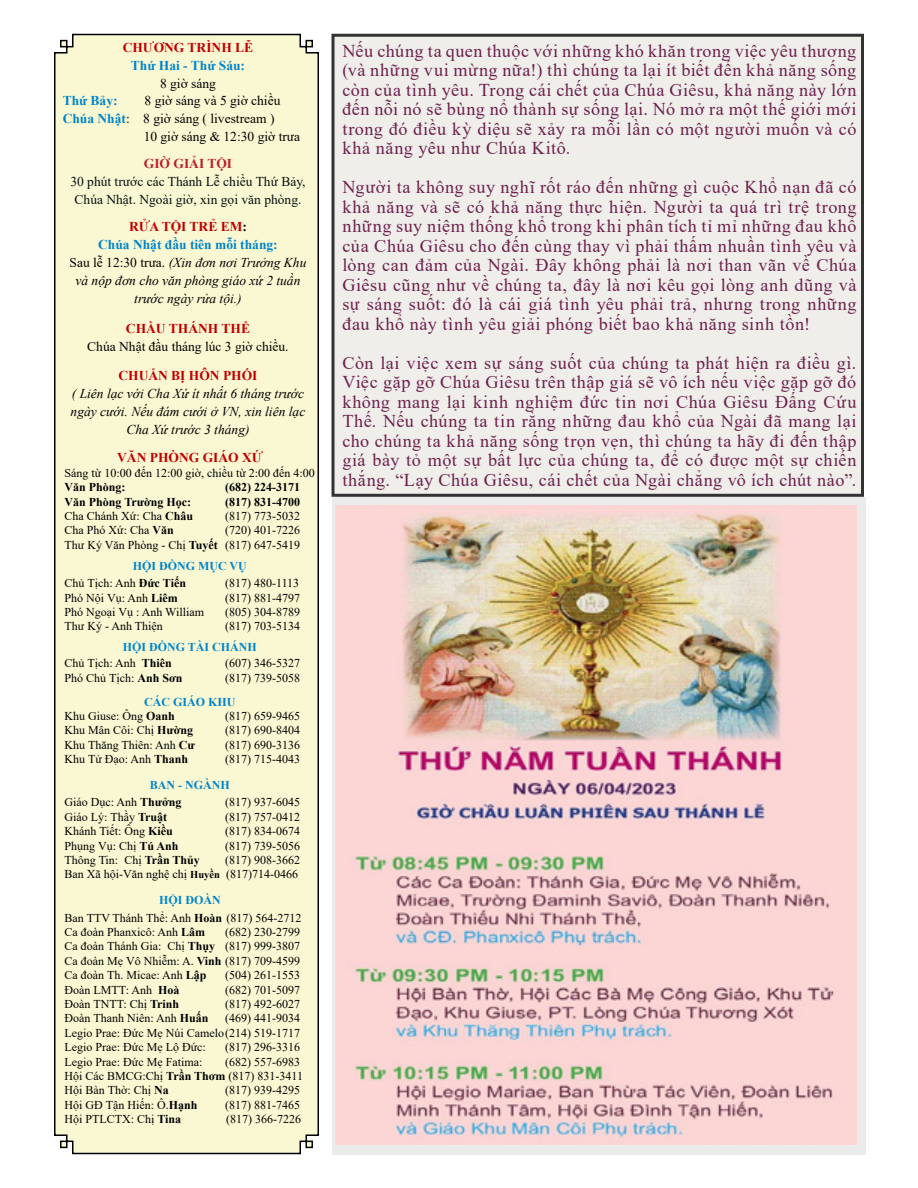
<style>
.page{position:relative;width:918px;height:1188px;background:#fff}
.page>*{position:absolute;margin:0;border:0;box-sizing:border-box;transform-origin:0 0}
.t1{font:18px/19.5px "Times New Roman";letter-spacing:.025em;color:#6d214b;text-align:justify}
.t2{font:italic 13.5px/18px "Times New Roman";color:#000;text-align:center}
.t3{font:13.5px "Times New Roman";color:#000}
.t4{font:13.5px/18px "Times New Roman";color:#071011;text-align:center}
.t5{font:700 13.5px "Times New Roman";color:#c00000}
.t6{font:700 13.5px "Times New Roman";color:#0084c9}
.t7{font:700 13.5px "Times New Roman";color:#bc2026}
.t8{font:12px/14.4px "Times New Roman";color:#000}
.t9{font:700 12px/17.4px "Times New Roman";color:#0084c9}
.t10{font:700 12px "Times New Roman";color:#000}
.s1{font-weight:700;color:#0084c9}
.s2{font-weight:700;font-style:normal;color:#c00000}
.s3{font-weight:700;font-style:normal}
.s4{font-weight:700;font-style:normal;color:#0084c9}
.s5{font-style:normal}
.s6{font-weight:700}
.s7{font-weight:400;color:#000}
.s8{color:#000}
.s9{font-weight:700;font-size:10.5px}
</style>
<div class="page">
<div style="left:54px;top:33px;width:265px;height:1122px;background:#faf8d3"></div>
<div style="left:332px;top:34px;width:532px;height:463px;background:#efeeeb;border:3px solid #333"></div>
<div style="left:332px;top:497px;width:533px;height:657px;background:#ecebec"></div>
<img style="left:335px;top:506px;width:522px;height:638px">
<p class="t5" style="left:123px;top:37px;width:132px">CHƯƠNG TRÌNH LỄ</p>
<p class="t6" style="left:131px;top:55px;width:116px">Thứ Hai - Thứ Sáu:</p>
<p class="t3" style="left:160px;top:73px;width:57px">8 giờ sáng</p>
<p class="t6" style="left:63px;top:91px;width:56px">Thứ Bảy:</p>
<p class="t3" style="left:145px;top:91px;width:137px">8 giờ sáng và 5 giờ chiều</p>
<p class="t3" style="left:63px;top:109px;width:213px"><span class="s1">Chúa Nhật</span>: 8 giờ sáng ( livestream )</p>
<p class="t3" style="left:144px;top:127px;width:158px">10 giờ sáng &amp; 12:30 giờ trưa</p>
<p class="t7" style="left:144px;top:154px;width:90px">GIỜ GIẢI TỘI</p>
<p class="t4" style="left:70px;top:173px;width:237px">30 phút trước các Thánh Lễ chiều Thứ Bảy,<br>Chúa Nhật. Ngoài giờ, xin gọi văn phòng.</p>
<p class="t2" style="left:70px;top:218px;width:238px"><span class="s2">RỬA TỘI TRẺ EM</span><span class="s3">:<br></span><span class="s4">Chúa Nhật đầu tiên mỗi tháng:<br></span><span class="s5">Sau lễ 12:30 trưa.</span> (Xin đơn nơi Trưởng Khu và nộp đơn cho văn phòng giáo xứ 2 tuần trước ngày rửa tội.)</p>
<p class="t5" style="left:126px;top:319px;width:126px">CHẦU THÁNH THỂ</p>
<p class="t3" style="left:87px;top:337px;width:203px">Chúa Nhật đầu tháng lúc 3 giờ chiều.</p>
<p class="t5" style="left:118px;top:366px;width:141px">CHUẨN BỊ HÔN PHỐI</p>
<p class="t2" style="left:71px;top:384px;width:236px">( Liên lạc với Cha Xứ ít nhất 6 tháng trước ngày cưới. Nếu đám cưới ở VN, xin liên lạc<br>Cha Xứ trước 3 tháng)</p>
<p class="t5" style="left:117px;top:448px;width:147px">VĂN PHÒNG GIÁO XỨ</p>
<p class="t8" style="left:65px;top:465px;width:252px">Sáng từ 10:00 đến 12:00 giờ, chiều từ 2:00 đến 4:00</p>
<p class="t10" style="left:65px;top:478px;width:63px">Văn Phòng:</p>
<p class="t10" style="left:225px;top:478px;width:76px">(682) 224-3171</p>
<p class="t10" style="left:65px;top:493px;width:128px">Văn Phòng Trường Học:</p>
<p class="t10" style="left:225px;top:493px;width:76px">(817) 831-4700</p>
<p class="t8" style="left:65px;top:508px;width:130px">Cha Chánh Xứ: Cha <span class="s6">Châu</span></p>
<p class="t8" style="left:225px;top:508px;width:76px">(817) 773-5032</p>
<p class="t8" style="left:65px;top:523px;width:111px">Cha Phó Xứ: Cha <span class="s6">Văn</span></p>
<p class="t8" style="left:65px;top:523px;width:237px;text-align:right">(720) 401-7226<br>Thư Ký Văn Phòng - Chị <span class="s6">Tuyết</span> (817) 647-5419</p>
<p class="t9" style="left:65px;top:557px;width:184px;text-indent:68px">HỘI ĐỒNG MỤC VỤ<br><span class="s7">Chủ Tịch: Anh</span> <span class="s8">Đức Tiến</span></p>
<p class="t8" style="left:225px;top:576px;width:76px">(817) 480-1113</p>
<p class="t8" style="left:65px;top:590px;width:115px">Phó Nội Vụ: Anh <span class="s6">Liêm</span></p>
<p class="t8" style="left:225px;top:590px;width:76px">(817) 881-4797</p>
<p class="t8" style="left:65px;top:604px;width:141px">Phó Ngoại Vụ : Anh William</p>
<p class="t8" style="left:225px;top:604px;width:76px">(805) 304-8789</p>
<p class="t8" style="left:65px;top:619px;width:100px">Thư Ký - Anh Thiện</p>
<p class="t8" style="left:225px;top:619px;width:76px">(817) 703-5134</p>
<p class="t9" style="left:65px;top:639px;width:194px;line-height:15.9px;text-indent:58px">HỘI ĐỒNG TÀI CHÁNH<br><span class="s7">Chủ Tịch: Anh</span> <span class="s8">Thiên</span></p>
<p class="t8" style="left:225px;top:656px;width:76px">(607) 346-5327</p>
<p class="t8" style="left:65px;top:670px;width:119px">Phó Chủ Tịch: <span class="s6">Anh Sơn</span></p>
<p class="t8" style="left:225px;top:670px;width:76px">(817) 739-5058</p>
<p class="t8" style="left:65px;top:694px;width:172px;text-indent:80px"><span class="s1">CÁC GIÁO KHU<br></span>Khu Giuse: Ông <span class="s6">Oanh</span></p>
<p class="t8" style="left:225px;top:708px;width:76px">(817) 659-9465</p>
<p class="t8" style="left:65px;top:723px;width:130px">Khu Mân Côi: Chị <span class="s6">Hường</span></p>
<p class="t8" style="left:225px;top:723px;width:76px">(817) 690-8404</p>
<p class="t8" style="left:65px;top:737px;width:132px">Khu Thăng Thiên: Anh <span class="s6">Cư</span></p>
<p class="t8" style="left:225px;top:737px;width:76px">(817) 690-3136</p>
<p class="t8" style="left:65px;top:752px;width:125px">Khu Tử Đạo: Anh <span class="s6">Thanh</span></p>
<p class="t8" style="left:225px;top:752px;width:76px">(817) 715-4043</p>
<p class="t8" style="left:65px;top:776px;width:167px;line-height:17.4px;text-indent:85px"><span class="s1">BAN - NGÀNH<br></span>Giáo Dục: Anh <span class="s6">Thưởng</span></p>
<p class="t8" style="left:225px;top:795px;width:76px">(817) 937-6045</p>
<p class="t8" style="left:65px;top:809px;width:104px">Giáo Lý: Thầy <span class="s6">Truật</span></p>
<p class="t8" style="left:225px;top:809px;width:76px">(817) 757-0412</p>
<p class="t8" style="left:65px;top:824px;width:110px">Khánh Tiết: Ông <span class="s6">Kiều</span></p>
<p class="t8" style="left:225px;top:824px;width:76px">(817) 834-0674</p>
<p class="t8" style="left:65px;top:838px;width:115px">Phụng Vụ: Chị <span class="s6">Tú Anh</span></p>
<p class="t8" style="left:225px;top:838px;width:76px">(817) 739-5056</p>
<p class="t8" style="left:65px;top:852px;width:137px">Thông Tin: Chị <span class="s6">Trần Thủy</span></p>
<p class="t8" style="left:65px;top:852px;width:237px;text-align:right">(817) 908-3662<br>Ban Xã hội-Văn nghệ chị <span class="s9">Huyền</span> (817)714-0466</p>
<p class="t8" style="left:65px;top:891px;width:238px;line-height:17.4px;text-indent:94px"><span class="s1">HỘI ĐOÀN<br></span>Ban TTV Thánh Thể: Anh <span class="s6">Hoàn</span> (817) 564-2712</p>
<p class="t8" style="left:65px;top:924px;width:142px">Ca đoàn Phanxicô: Anh <span class="s6">Lâm</span></p>
<p class="t8" style="left:65px;top:924px;width:237px;text-align:justify;text-indent:160px">(682) 230-2799<br>Ca đoàn Thánh Gia: Chị <span class="s6">Thụy</span> (817) 999-3807<br>Ca đoàn Mẹ Vô Nhiễm: A. <span class="s6">Vinh</span> (817) 709-4599<br>Ca đoàn Th. Micae: Anh <span class="s6">Lập</span></p>
<p class="t8" style="left:225px;top:968px;width:76px">(504) 261-1553</p>
<p class="t8" style="left:65px;top:982px;width:116px">Đoàn LMTT: Anh <span class="s6">Hoà</span></p>
<p class="t8" style="left:225px;top:982px;width:76px">(682) 701-5097</p>
<p class="t8" style="left:65px;top:996px;width:116px">Đoàn TNTT: Chị <span class="s6">Trinh</span></p>
<p class="t8" style="left:225px;top:996px;width:76px">(817) 492-6027</p>
<p class="t8" style="left:65px;top:1011px;width:145px">Đoàn Thanh Niên: Anh <span class="s6">Huấn</span></p>
<p class="t8" style="left:65px;top:1011px;width:237px;text-align:justify;text-indent:160px">(469) 441-9034<br>Legio Prae: Đức Mẹ Núi Camelo(214) 519-1717<br>Legio Prae: Đức Mẹ Lộ Đức:</p>
<p class="t8" style="left:225px;top:1040px;width:76px">(817) 296-3316</p>
<p class="t8" style="left:65px;top:1054px;width:240px;text-indent:160px">(682) 557-6983<br>Hội Các BMCG:Chị <span class="s6">Trần Thơm</span> (817) 831-3411<br>Hội Bàn Thờ: Chị <span class="s6">Na</span></p>
<p class="t8" style="left:65px;top:1054px;width:139px">Legio Prae: Đức Mẹ Fatima:</p>
<p class="t8" style="left:225px;top:1083px;width:76px">(817) 939-4295</p>
<p class="t8" style="left:65px;top:1097px;width:134px">Hội GĐ Tận Hiến: Ô.<span class="s6">Hạnh</span></p>
<p class="t8" style="left:225px;top:1097px;width:76px">(817) 881-7465</p>
<p class="t8" style="left:65px;top:1112px;width:118px">Hội PTLCTX: Chị <span class="s6">Tina</span></p>
<p class="t8" style="left:226px;top:1112px;width:76px">(817) 366-7226</p>
<p class="t1" style="left:342px;top:40px;width:516px">Nếu chúng ta quen thuộc với những khó khăn trong việc yêu thương (và những vui mừng nữa!) thì chúng ta lại ít biết đến khả năng sống còn của tình yêu. Trong cái chết của Chúa Giêsu, khả năng này lớn đến nỗi nó sẽ bùng nổ thành sự sống lại. Nó mở ra một thế giới mới trong đó điều kỳ diệu sẽ xảy ra mỗi lần có một người muốn và có khả năng yêu như Chúa Kitô.</p>
<p class="t1" style="left:342px;top:177px;width:516px">Người ta không suy nghĩ rốt ráo đến những gì cuộc Khổ nạn đã có khả năng và sẽ có khả năng thực hiện. Người ta quá trì trệ trong những suy niệm thống khổ trong khi phân tích tỉ mỉ những đau khổ của Chúa Giêsu cho đến cùng thay vì phải thấm nhuần tình yêu và lòng can đảm của Ngài. Đây không phải là nơi than vãn về Chúa Giêsu cũng như về chúng ta, đây là nơi kêu gọi lòng anh dũng và sự sáng suốt: đó là cái giá tình yêu phải trả, nhưng trong những đau khổ này tình yêu giải phóng biết bao khả năng sinh tồn!</p>
<p class="t1" style="left:342px;top:352px;width:516px">Còn lại việc xem sự sáng suốt của chúng ta phát hiện ra điều gì.<br>Việc gặp gỡ Chúa Giêsu trên thập giá sẽ vô ích nếu việc gặp gỡ đó không mang lại kinh nghiệm đức tin nơi Chúa Giêsu Đấng Cứu Thế. Nếu chúng ta tin rằng những đau khổ của Ngài đã mang lại cho chúng ta khả năng sống trọn vẹn, thì chúng ta hãy đi đến thập giá bày tỏ một sự bất lực của chúng ta, để có được một sự chiến thắng. “Lạy Chúa Giêsu, cái chết của Ngài chẳng vô ích chút nào”.</p>
</div>
